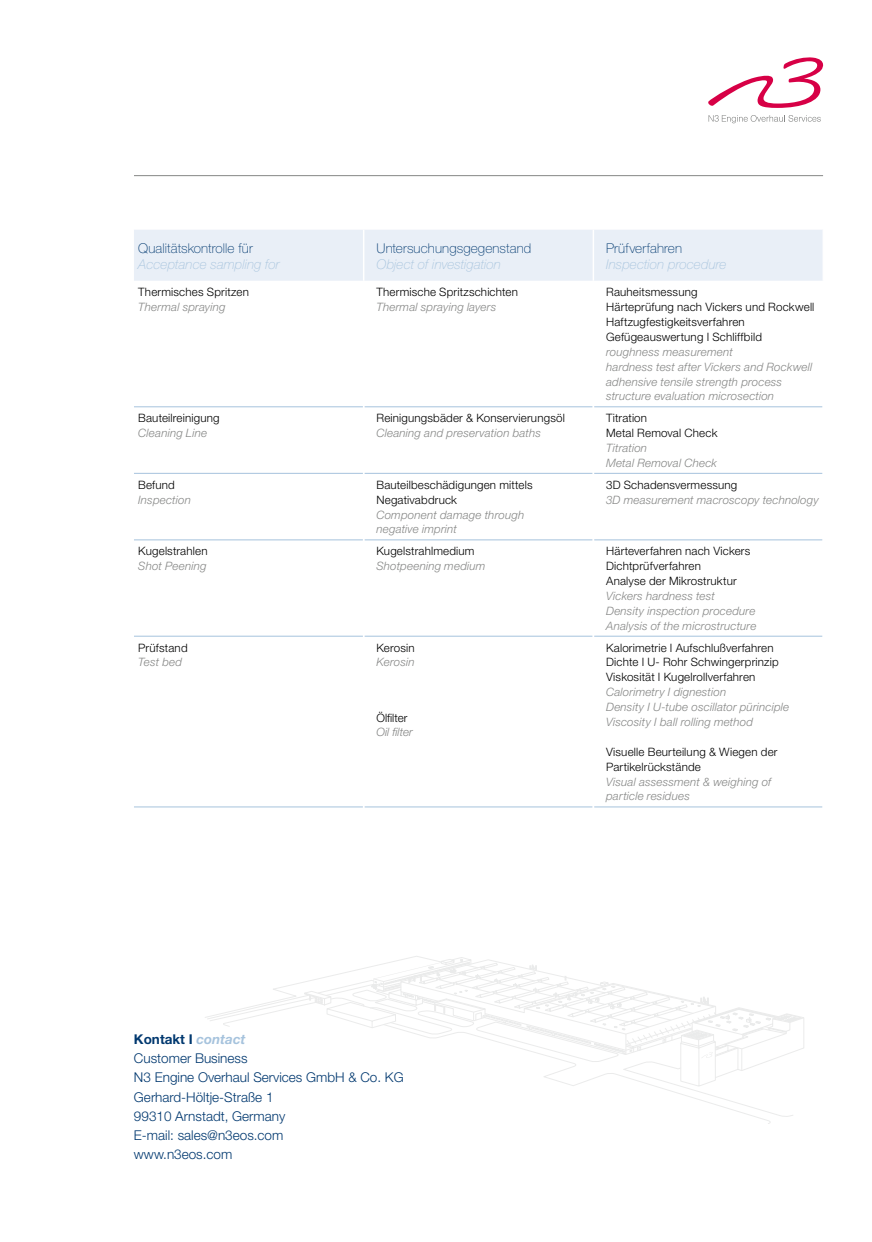
<style>
.page{position:relative;width:872px;height:1242px;background:#fff}
.page>*{position:absolute;margin:0;border:0;box-sizing:border-box;transform-origin:0 0}
.t1{font:300 13.5px/19.2px "Helvetica Neue";color:#00386f}
.t2{font:italic 100 13.5px "Helvetica Neue";letter-spacing:.005em;color:#a6c3dd}
.t3{font:100 13.5px "Helvetica Neue";letter-spacing:.01em;color:#00386f}
.t4{font:italic 300 11.55px/14.9px "Helvetica Neue";letter-spacing:.015em;color:#868786}
.t5{font:300 11.55px/14.9px "Helvetica Neue";letter-spacing:.015em;color:#000}
.s1{font-weight:700}
.s2{font-weight:700;font-style:italic;color:#a6c3dd}
</style>
<div class="page">
<svg style="left:205px;top:956px;width:599px;height:130px"></svg>
<hr style="left:134px;top:175px;width:689px;height:1px;background:#868786">
<svg style="left:708px;top:57px;width:115px;height:51px"></svg>
<svg style="left:708px;top:115px;width:112px;height:8px"></svg>
<div style="left:134px;top:230px;width:688px;height:51px;background:#e9eff7"></div>
<hr style="left:134px;top:406px;width:229px;height:1px;background:#a6c3dd">
<hr style="left:364px;top:406px;width:228px;height:1px;background:#a6c3dd">
<hr style="left:594px;top:406px;width:228px;height:1px;background:#a6c3dd">
<hr style="left:134px;top:473px;width:229px;height:1px;background:#a6c3dd">
<hr style="left:364px;top:473px;width:228px;height:1px;background:#a6c3dd">
<hr style="left:594px;top:473px;width:228px;height:1px;background:#a6c3dd">
<hr style="left:134px;top:539px;width:229px;height:1px;background:#a6c3dd">
<hr style="left:364px;top:539px;width:228px;height:1px;background:#a6c3dd">
<hr style="left:594px;top:539px;width:228px;height:1px;background:#a6c3dd">
<hr style="left:134px;top:636px;width:229px;height:1px;background:#a6c3dd">
<hr style="left:364px;top:636px;width:228px;height:1px;background:#a6c3dd">
<hr style="left:594px;top:636px;width:228px;height:1px;background:#a6c3dd">
<hr style="left:134px;top:806px;width:229px;height:1px;background:#a6c3dd">
<hr style="left:364px;top:806px;width:228px;height:1px;background:#a6c3dd">
<hr style="left:594px;top:806px;width:228px;height:1px;background:#a6c3dd">
<hr style="left:363px;top:230px;width:1px;height:51px;background:#fff">
<hr style="left:592px;top:230px;width:2px;height:51px;background:#fff">
<p class="t3" style="left:138px;top:240px;width:116px">Qualitätskontrolle für</p>
<p class="t2" style="left:138px;top:257px;width:143px">Acceptance sampling for</p>
<p class="t3" style="left:376px;top:240px;width:156px">Untersuchungsgegenstand</p>
<p class="t2" style="left:376px;top:257px;width:126px">Object of investigation</p>
<p class="t3" style="left:606px;top:240px;width:77px">Prüfverfahren</p>
<p class="t2" style="left:606px;top:257px;width:122px">Inspection procedure</p>
<p class="t5" style="left:138px;top:284px;width:112px">Thermisches Spritzen</p>
<p class="t4" style="left:138px;top:299px;width:89px">Thermal spraying</p>
<p class="t5" style="left:376px;top:284px;width:143px">Thermische Spritzschichten</p>
<p class="t4" style="left:376px;top:299px;width:121px">Thermal spraying layers</p>
<p class="t5" style="left:606px;top:284px;width:210px">Rauheitsmessung<br>Härteprüfung nach Vickers und Rockwell<br>Haftzugfestigkeitsverfahren<br>Gefügeauswertung I Schliffbild</p>
<p class="t4" style="left:606px;top:344px;width:208px">roughness measurement<br>hardness test after Vickers and Rockwell adhensive tensile strength process structure evaluation microsection</p>
<p class="t5" style="left:138px;top:410px;width:83px">Bauteilreinigung</p>
<p class="t4" style="left:138px;top:425px;width:70px">Cleaning Line</p>
<p class="t5" style="left:376px;top:410px;width:190px">Reinigungsbäder &amp; Konservierungsöl</p>
<p class="t4" style="left:376px;top:425px;width:166px">Cleaning and preservation baths</p>
<p class="t5" style="left:606px;top:410px;width:113px">Titration<br>Metal Removal Check</p>
<p class="t4" style="left:606px;top:440px;width:112px">Titration<br>Metal Removal Check</p>
<p class="t5" style="left:138px;top:477px;width:38px">Befund</p>
<p class="t4" style="left:138px;top:492px;width:54px">Inspection</p>
<p class="t5" style="left:376px;top:477px;width:158px">Bauteilbeschädigungen mittels<br>Negativabdruck</p>
<p class="t4" style="left:376px;top:507px;width:149px">Component damage through negative imprint</p>
<p class="t5" style="left:606px;top:477px;width:133px">3D Schadensvermessung</p>
<p class="t4" style="left:606px;top:492px;width:214px">3D measurement macroscopy technology</p>
<p class="t5" style="left:138px;top:543px;width:71px">Kugelstrahlen</p>
<p class="t4" style="left:138px;top:558px;width:70px">Shot Peening</p>
<p class="t5" style="left:376px;top:543px;width:100px">Kugelstrahlmedium</p>
<p class="t4" style="left:376px;top:558px;width:110px">Shotpeening medium</p>
<p class="t5" style="left:606px;top:543px;width:146px">Härteverfahren nach Vickers<br>Dichtprüfverfahren<br>Analyse der Mikrostruktur</p>
<p class="t4" style="left:606px;top:588px;width:152px">Vickers hardness test<br>Density inspection procedure<br>Analysis of the microstructure</p>
<p class="t5" style="left:138px;top:640px;width:51px">Prüfstand</p>
<p class="t4" style="left:138px;top:655px;width:45px">Test bed</p>
<p class="t5" style="left:376px;top:640px;width:40px">Kerosin</p>
<p class="t4" style="left:376px;top:655px;width:40px">Kerosin</p>
<p class="t5" style="left:376px;top:710px;width:33px">Ölfilter</p>
<p class="t4" style="left:376px;top:724px;width:38px">Oil filter</p>
<p class="t5" style="left:606px;top:640px;width:174px">Kalorimetrie I Aufschlußverfahren<br>Dichte I U- Rohr Schwingerprinzip<br>Viskosität I Kugelrollverfahren</p>
<p class="t4" style="left:606px;top:684px;width:185px">Calorimetry I dignestion<br>Density I U-tube oscillator pürinciple<br>Viscosity I ball rolling method</p>
<p class="t5" style="left:606px;top:744px;width:173px">Visuelle Beurteilung &amp; Wiegen der<br>Partikelrückstände</p>
<p class="t4" style="left:606px;top:774px;width:167px">Visual assessment &amp; weighing of particle residues</p>
<p class="t1" style="left:134px;top:1029px;width:271px"><span class="s1">Kontakt I</span> <span class="s2">contact<br></span>Customer Business<br>N3 Engine Overhaul Services GmbH &amp; Co. KG<br>Gerhard-Höltje-Straße 1<br>99310 Arnstadt, Germany<br>E-mail: sales@n3eos.com<br>www.n3eos.com</p>
</div>
